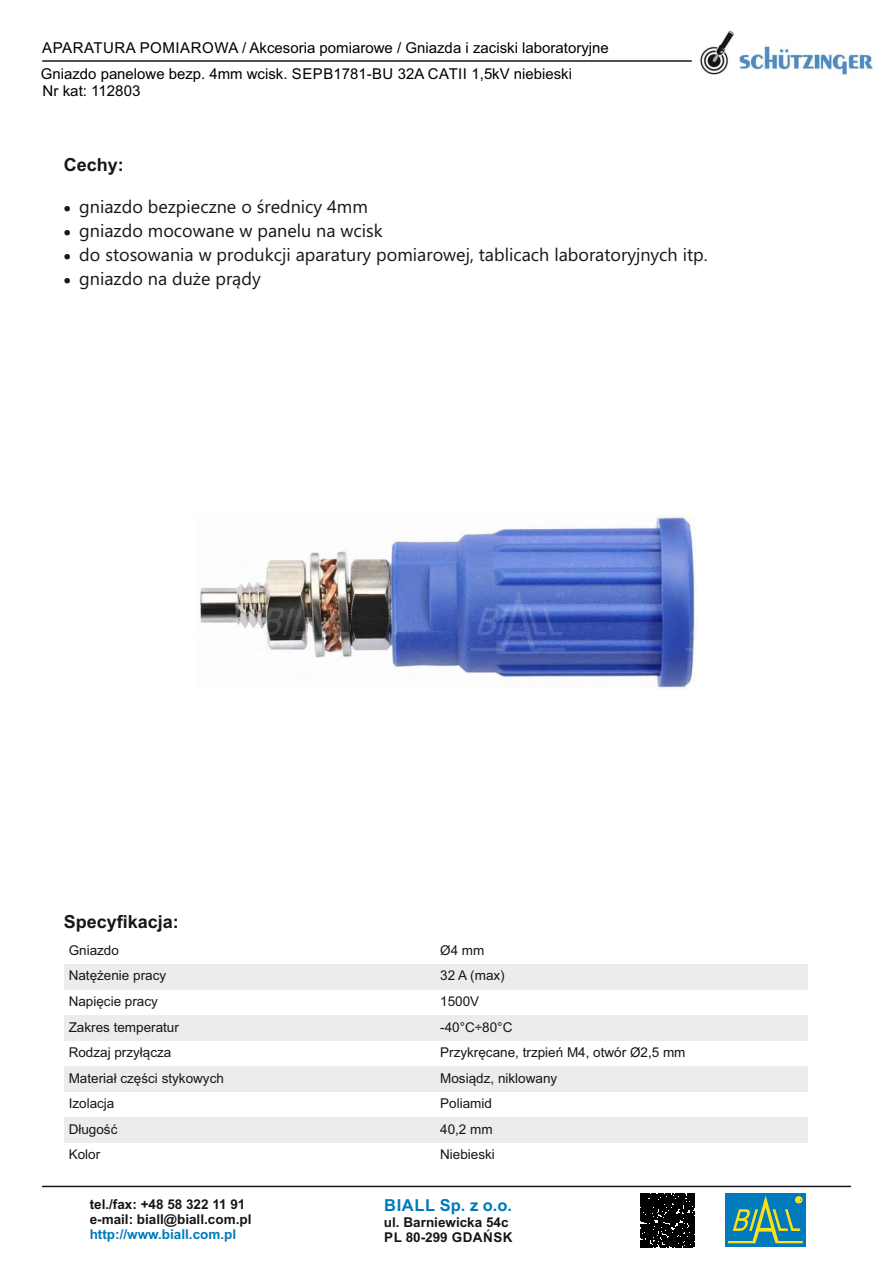
<style>
.page{position:relative;width:893px;height:1263px;background:#fff}
.page>*{position:absolute;margin:0;border:0;box-sizing:border-box;transform-origin:0 0}
.t1{font:18px "Ebrima";color:#151616}
.t2{font:700 18px "Arial";color:#151616}
.t3{font:700 16.5px "Arial";letter-spacing:.035em;color:#007abb}
.t4{font:15px "Arial";color:#000}
.t5{font:13.5px "Arial";color:#151616}
.t6{font:700 13.5px/15.1px "Arial";color:#151616}
.t7{font:700 13.5px "Arial";color:#007abb}
</style>
<div class="page">
<hr style="left:43px;top:1186px;width:807px;height:1px;background:#151616">
<div style="left:725px;top:1193px;width:81px;height:54px;background:#007abb"></div>
<svg style="left:728px;top:1195px;width:75px;height:48px"></svg>
<svg style="left:641px;top:1193px;width:53px;height:54px"></svg>
<div style="left:64px;top:964px;width:372px;height:25px;background:#ececec"></div>
<div style="left:436px;top:964px;width:371px;height:25px;background:#ececec"></div>
<div style="left:64px;top:1015px;width:372px;height:25px;background:#ececec"></div>
<div style="left:436px;top:1015px;width:371px;height:25px;background:#ececec"></div>
<div style="left:64px;top:1066px;width:372px;height:26px;background:#ececec"></div>
<div style="left:436px;top:1066px;width:371px;height:26px;background:#ececec"></div>
<div style="left:64px;top:1117px;width:372px;height:26px;background:#ececec"></div>
<div style="left:436px;top:1117px;width:371px;height:26px;background:#ececec"></div>
<hr style="left:43px;top:60px;width:648px;height:2px;background:#151616">
<img style="left:700px;top:31px;width:173px;height:44px">
<img style="left:198px;top:514px;width:499px;height:176px">
<p class="t4" style="left:42px;top:42px;width:568px">APARATURA POMIAROWA / Akcesoria pomiarowe / Gniazda i zaciski laboratoryjne</p>
<p class="t4" style="left:41px;top:68px;width:533px">Gniazdo panelowe bezp. 4mm wcisk. SEPB1781-BU 32A CATII 1,5kV niebieski</p>
<p class="t4" style="left:43px;top:85px;width:99px">Nr kat: 112803</p>
<h1 class="t2" style="left:64px;top:158px;width:62px">Cechy:</h1>
<h1 class="t1" style="left:64px;top:200px;width:306px">• gniazdo bezpieczne o średnicy 4mm</h1>
<h1 class="t1" style="left:64px;top:224px;width:321px">• gniazdo mocowane w panelu na wcisk</h1>
<h1 class="t1" style="left:64px;top:248px;width:645px">• do stosowania w produkcji aparatury pomiarowej, tablicach laboratoryjnych itp.</h1>
<h1 class="t1" style="left:64px;top:272px;width:198px">• gniazdo na duże prądy</h1>
<h1 class="t2" style="left:64px;top:914px;width:117px">Specyfikacja:</h1>
<p class="t5" style="left:69px;top:945px;width:52px">Gniazdo</p>
<p class="t5" style="left:440px;top:945px;width:46px">Ø4 mm</p>
<p class="t5" style="left:69px;top:970px;width:99px">Natężenie pracy</p>
<p class="t5" style="left:440px;top:970px;width:66px">32 A (max)</p>
<p class="t5" style="left:69px;top:996px;width:91px">Napięcie pracy</p>
<p class="t5" style="left:440px;top:996px;width:41px">1500V</p>
<p class="t5" style="left:69px;top:1022px;width:112px">Zakres temperatur</p>
<p class="t5" style="left:440px;top:1022px;width:74px">-40°C÷80°C</p>
<p class="t5" style="left:69px;top:1047px;width:104px">Rodzaj przyłącza</p>
<p class="t5" style="left:440px;top:1047px;width:247px">Przykręcane, trzpień M4, otwór Ø2,5 mm</p>
<p class="t5" style="left:69px;top:1073px;width:157px">Materiał części stykowych</p>
<p class="t5" style="left:440px;top:1073px;width:119px">Mosiądz, niklowany</p>
<p class="t5" style="left:69px;top:1098px;width:47px">Izolacja</p>
<p class="t5" style="left:440px;top:1098px;width:53px">Poliamid</p>
<p class="t5" style="left:69px;top:1124px;width:50px">Długość</p>
<p class="t5" style="left:440px;top:1124px;width:54px">40,2 mm</p>
<p class="t5" style="left:69px;top:1149px;width:33px">Kolor</p>
<p class="t5" style="left:440px;top:1149px;width:56px">Niebieski</p>
<p class="t6" style="left:90px;top:1198px;width:163px">tel./fax: +48 58 322 11 91 e-mail: biall@biall.com.pl</p>
<p class="t7" style="left:90px;top:1229px;width:148px">http://www.biall.com.pl</p>
<p class="t3" style="left:384px;top:1199px;width:129px">BIALL Sp. z o.o.</p>
<p class="t6" style="left:384px;top:1215px;width:130px">ul. Barniewicka 54c<br>PL 80-299 GDAŃSK</p>
</div>
